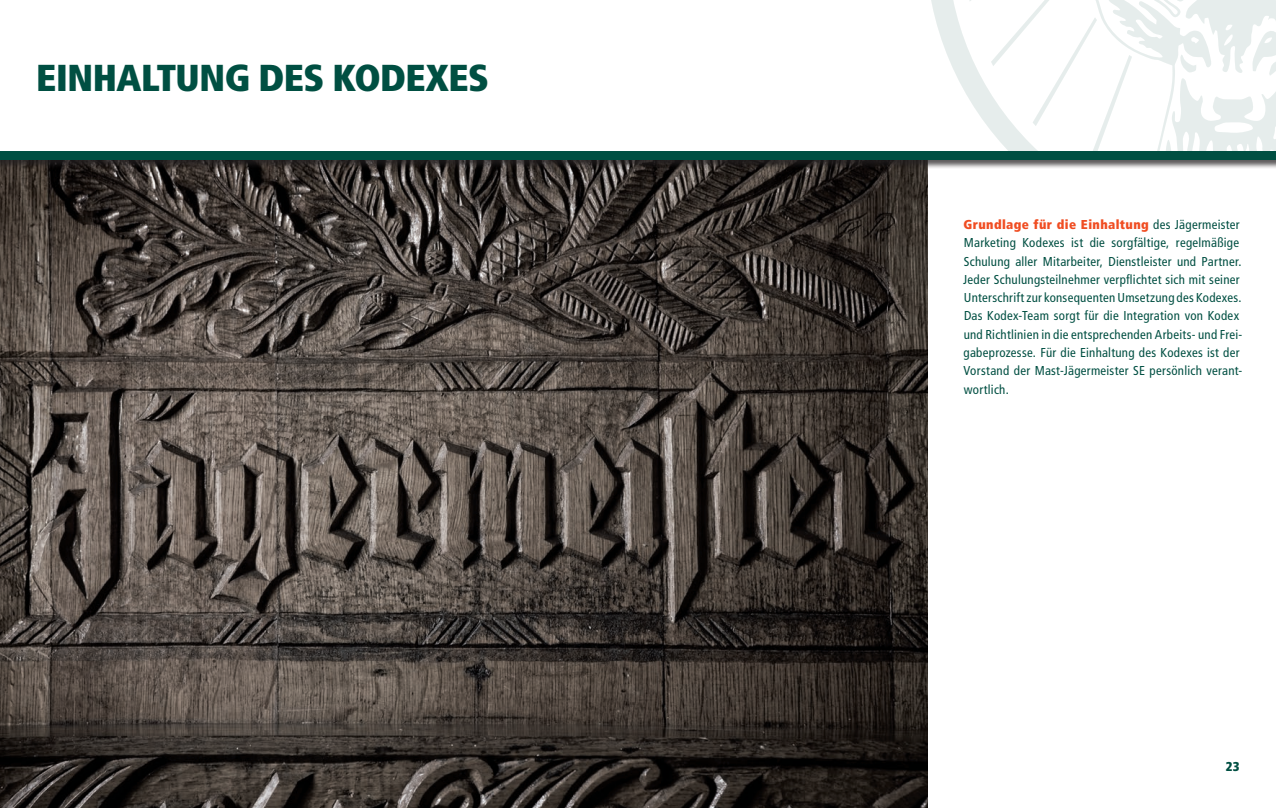
<style>
.page{position:relative;width:1276px;height:808px;background:#fff}
.page>*{position:absolute;margin:0;border:0;box-sizing:border-box;transform-origin:0 0}
.t1{font:900 condensed 37.5px "Frutiger";letter-spacing:-.015em;color:#004f42}
.t2{font:condensed 12.9px/18.3px "Frutiger";letter-spacing:.02em;color:#004f42}
.t3{font:900 condensed 12.9px "Frutiger";color:#004f42}
.s1{font-weight:900;color:#f04d22}
</style>
<div class="page">
<img style="left:0;top:169px;width:927px;height:639px">
<svg style="left:931px;top:0;width:37px;height:97px"></svg>
<svg style="left:968px;top:0;width:34px;height:144px"></svg>
<svg style="left:1002px;top:0;width:274px;height:151px"></svg>
<div style="left:0;top:151px;width:1276px;height:18px;background:#231f20;opacity:.75"></div>
<div style="left:0;top:152px;width:1276px;height:8px;background:#004f42"></div>
<h1 class="t1" style="left:36px;top:55px;width:454px">EINHALTUNG DES KODEXES</h1>
<p class="t2" style="left:963px;top:215px;width:281px"><span class="s1">Grundlage für die Einhaltung</span> des Jägermeister Marketing Kodexes ist die sorgfältige, regelmäßige Schulung aller Mitarbeiter, Dienstleister und Partner.<br>Jeder Schulungsteilnehmer verpflichtet sich mit seiner Unterschrift zur konsequenten Umsetzung des Kodexes.<br>Das Kodex-Team sorgt für die Integration von Kodex und Richtlinien in die entsprechenden Arbeits- und Frei&shy;gabeprozesse. Für die Einhaltung des Kodexes ist der Vorstand der Mast-Jägermeister SE persönlich verant&shy;wortlich.</p>
<p class="t3" style="left:1226px;top:759px;width:15px">23</p>
</div>
